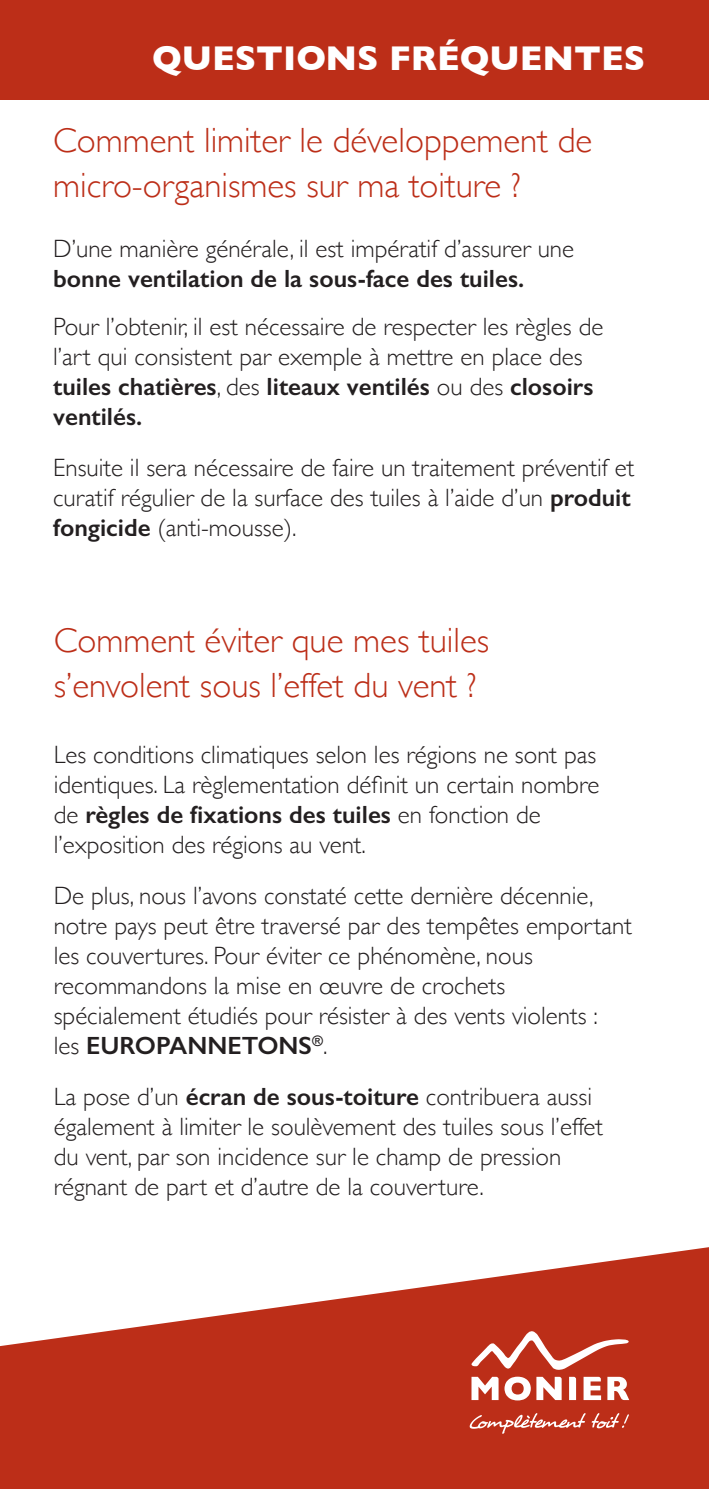
<style>
.page{position:relative;width:709px;height:1489px;background:#fff}
.page>*{position:absolute;margin:0;border:0;box-sizing:border-box;transform-origin:0 0}
.t1{font:300 35px/45px "Gill Sans";color:#bc2e18}
.t2{font:700 35px "Gill Sans";color:#fff}
.t3{font:300 25px/30px "Gill Sans";color:#231f20}
.t4{font:600 25px "Gill Sans";color:#231f20}
.s1{font-weight:600}
</style>
<div class="page">
<div style="left:0;top:0;width:709px;height:99px;background:#bc2e18"></div>
<svg style="left:0;top:1247px;width:709px;height:241px;fill:#bc2e18"></svg>
<svg style="left:464px;top:1331px;width:165px;height:74px"></svg>
<svg style="left:462px;top:1412px;width:167px;height:26px;background:#c54c3a"></svg>
<h1 class="t2" style="left:152px;top:30px;width:494px">QUESTIONS FRÉQUENTES</h1>
<h1 class="t1" style="left:53px;top:116px;width:540px">Comment limiter le développement de micro-organismes sur ma toiture ?</h1>
<p class="t3" style="left:53px;top:232px;width:522px">D’une manière générale, il est impératif d’assurer une</p>
<p class="t4" style="left:53px;top:263px;width:472px">bonne ventilation de la sous-face des tuiles.</p>
<p class="t3" style="left:53px;top:310px;width:551px">Pour l’obtenir, il est nécessaire de respecter les règles de l’art qui consistent par exemple à mettre en place des <span class="s1">tuiles chatières</span>, des <span class="s1">liteaux ventilés</span> ou des <span class="s1">closoirs ventilés.</span></p>
<p class="t3" style="left:53px;top:451px;width:582px">Ensuite il sera nécessaire de faire un traitement préventif et curatif régulier de la surface des tuiles à l’aide d’un <span class="s1">produit fongicide</span> (anti-mousse).</p>
<h1 class="t1" style="left:54px;top:616px;width:437px">Comment éviter que mes tuiles s’envolent sous l’effet du vent ?</h1>
<p class="t3" style="left:54px;top:738px;width:547px">Les conditions climatiques selon les régions ne sont pas identiques. La règlementation définit un certain nombre de <span class="s1">règles de fixations des tuiles</span> en fonction de l’exposition des régions au vent.</p>
<p class="t3" style="left:54px;top:879px;width:579px">De plus, nous l’avons constaté cette dernière décennie, notre pays peut être traversé par des tempêtes emportant les couvertures. Pour éviter ce phénomène, nous recommandons la mise en œuvre de crochets spécialement étudiés pour résister à des vents violents :<br>les <span class="s1">EUROPANNETONS</span><sup>®</sup>.</p>
<p class="t3" style="left:54px;top:1080px;width:551px">La pose d’un <span class="s1">écran de sous-toiture</span> contribuera aussi également à limiter le soulèvement des tuiles sous l’effet du vent, par son incidence sur le champ de pression régnant de part et d’autre de la couverture.</p>
</div>
